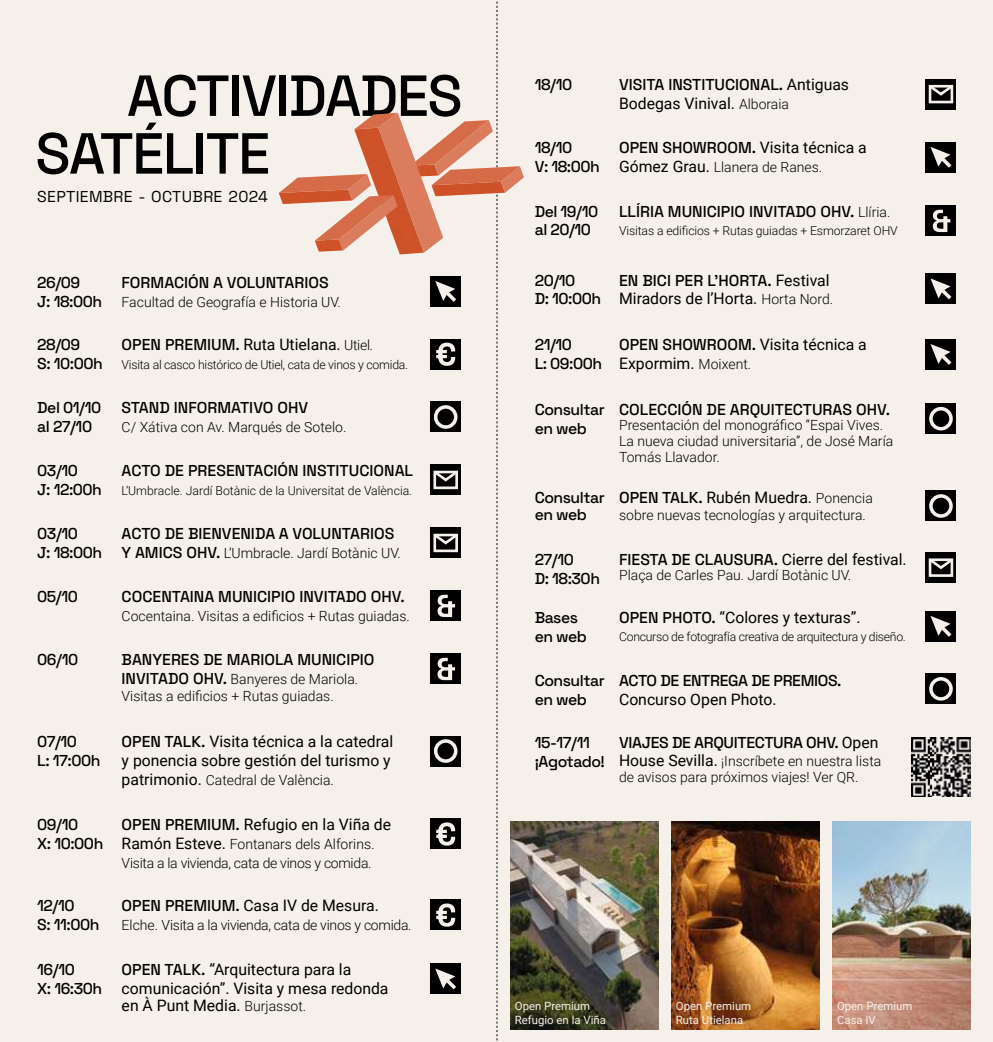
<style>
.page{position:relative;width:993px;height:1042px;background:#fff}
.page>*{position:absolute;margin:0;border:0;box-sizing:border-box;transform-origin:0 0}
.t1{font:300 57.75px "Space Grotesk";letter-spacing:-.03em;color:#000}
.t2{font:300 15.75px/18.9px "Space Grotesk";letter-spacing:-.01em;color:#000}
.t3{font:15.75px/18.9px "Roboto";color:#000}
.t4{font:300 15.75px/18.9px "Space Grotesk";letter-spacing:-.03em;color:#000}
.t5{font:300 15.75px "Space Grotesk";letter-spacing:.02em;color:#000}
.t6{font:300 14px/15.8px "Roboto";color:#000}
.t7{font:300 14px/18.9px "Roboto";letter-spacing:-.02em;color:#000}
.t8{font:300 12.25px "Roboto";letter-spacing:-.02em;color:#000}
.t9{font:300 12.25px "Roboto";color:#000}
.t10{font:11.38px/13.7px "Roboto";color:#f5f1ea}
.s1{font-family:"Space Grotesk";font-weight:300}
.s2{font-weight:300;font-size:14px}
.s3{font-family:"Space Grotesk";font-size:15.75px}
.s4{font-weight:400;font-size:15.75px}
.s5{font-family:"Roboto";font-weight:400}
.s6{font-family:"Roboto";font-size:14px}
</style>
<div class="page">
<div style="left:0;top:0;width:992px;height:1042px;background:#f5f1ea"></div>
<div style="left:925px;top:142px;width:30px;height:30px;background:#000"></div>
<svg style="left:930px;top:147px;width:21px;height:21px"></svg>
<div style="left:925px;top:339px;width:30px;height:30px;background:#000"></div>
<svg style="left:930px;top:344px;width:21px;height:21px"></svg>
<div style="left:925px;top:611px;width:30px;height:30px;background:#000"></div>
<svg style="left:930px;top:616px;width:21px;height:21px"></svg>
<div style="left:925px;top:206px;width:30px;height:30px;background:#000"></div>
<svg style="left:932px;top:210px;width:17px;height:22px"></svg>
<div style="left:925px;top:79px;width:30px;height:30px;background:#000"></div>
<div style="left:928px;top:85px;width:24px;height:18px;border:3px solid #f5f1ea"></div>
<svg style="left:928px;top:84px;width:26px;height:13px"></svg>
<img style="left:671px;top:822px;width:148px;height:207px">
<img style="left:832px;top:822px;width:138px;height:207px">
<img style="left:523px;top:822px;width:135px;height:207px">
<div style="left:925px;top:553px;width:30px;height:30px;background:#000"></div>
<div style="left:928px;top:558px;width:24px;height:19px;border:3px solid #f5f1ea"></div>
<svg style="left:928px;top:558px;width:26px;height:13px"></svg>
<div style="left:925px;top:674px;width:30px;height:30px;background:#000"></div>
<div style="left:928px;top:677px;width:24px;height:23px;border:4px solid #f5f1ea;border-radius:50%"></div>
<div style="left:925px;top:491px;width:30px;height:30px;background:#000"></div>
<div style="left:928px;top:494px;width:24px;height:24px;border:4px solid #f5f1ea;border-radius:50%"></div>
<div style="left:925px;top:404px;width:30px;height:30px;background:#000"></div>
<div style="left:928px;top:407px;width:24px;height:23px;border:4px solid #f5f1ea;border-radius:50%"></div>
<img style="left:911px;top:737px;width:59px;height:59px">
<svg style="left:279px;top:1px;width:244px;height:1040px"></svg>
<div style="left:925px;top:274px;width:30px;height:30px;background:#000"></div>
<svg style="left:930px;top:278px;width:21px;height:21px"></svg>
<h1 class="t1" style="left:127px;top:53px;width:337px">ACTIVIDADES</h1>
<h1 class="t1" style="left:35px;top:111px;width:236px">SATÉLITE</h1>
<p class="t5" style="left:37px;top:185px;width:232px">SEPTIEMBRE - OCTUBRE 2024</p>
<p class="t2" style="left:37px;top:272px;width:66px">26/09<br>J: 18:00h</p>
<p class="t2" style="left:122px;top:272px;width:208px">FORMACIÓN A VOLUNTARIOS</p>
<p class="t6" style="left:122px;top:293px;width:221px">Facultad de Geografía e Historia UV.</p>
<p class="t2" style="left:37px;top:334px;width:67px">28/09<br>S: 10:00h</p>
<p class="t3" style="left:122px;top:335px;width:253px"><span class="s1">OPEN PREMIUM.</span> Ruta Utielana. <span class="s2">Utiel.</span></p>
<p class="t8" style="left:122px;top:356px;width:288px">Visita al casco histórico de Utiel, cata de vinos y comida.</p>
<p class="t4" style="left:37px;top:397px;width:65px">Del 01/10 al 27/10</p>
<p class="t2" style="left:37px;top:460px;width:66px">03/10<br>J: 12:00h</p>
<p class="t2" style="left:37px;top:523px;width:66px">03/10<br>J: 18:00h</p>
<p class="t2" style="left:122px;top:397px;width:188px">STAND INFORMATIVO OHV</p>
<p class="t6" style="left:122px;top:419px;width:226px">C/ Xátiva con Av. Marqués de Sotelo.</p>
<p class="t2" style="left:122px;top:460px;width:293px">ACTO DE PRESENTACIÓN INSTITUCIONAL</p>
<p class="t9" style="left:122px;top:482px;width:292px">L’Umbracle. Jardí Botànic de la Universitat de València.</p>
<p class="t2" style="left:122px;top:523px;width:274px">ACTO DE BIENVENIDA A VOLUNTARIOS</p>
<p class="t6" style="left:122px;top:544px;width:281px"><span class="s3">Y AMICS OHV.</span> L’Umbracle. Jardí Botànic UV.</p>
<p class="t2" style="left:37px;top:586px;width:42px">05/10</p>
<p class="t2" style="left:37px;top:649px;width:42px">06/10</p>
<p class="t2" style="left:122px;top:586px;width:284px">COCENTAINA MUNICIPIO INVITADO OHV.</p>
<p class="t6" style="left:122px;top:607px;width:290px">Cocentaina. Visitas a edificios + Rutas guiadas.</p>
<p class="t2" style="left:122px;top:649px;width:254px">BANYERES DE MARIOLA MUNICIPIO</p>
<p class="t6" style="left:122px;top:669px;width:238px;line-height:17.5px"><span class="s3">INVITADO OHV.</span> Banyeres de Mariola.<br>Visitas a edificios + Rutas guiadas.</p>
<p class="t2" style="left:37px;top:731px;width:65px">07/10<br>L: 17:00h</p>
<p class="t3" style="left:122px;top:731px;width:273px"><span class="s1">OPEN TALK.</span> Visita técnica a la catedral y ponencia sobre gestión del turismo y</p>
<p class="t6" style="left:122px;top:771px;width:214px"><span class="s4">patrimonio.</span> Catedral de València.</p>
<p class="t2" style="left:37px;top:814px;width:68px">09/10<br>X: 10:00h</p>
<p class="t2" style="left:37px;top:895px;width:64px">12/10<br>S: 11:00h</p>
<p class="t3" style="left:122px;top:814px;width:271px"><span class="s1">OPEN PREMIUM.</span> Refugio en la Viña de</p>
<p class="t7" style="left:122px;top:834px;width:254px"><span class="s4">Ramón Esteve.</span> Fontanars dels Alforins.<br>Visita a la vivienda, cata de vinos y comida.</p>
<p class="t3" style="left:122px;top:895px;width:258px"><span class="s1">OPEN PREMIUM.</span> Casa IV de Mesura.</p>
<p class="t7" style="left:122px;top:915px;width:291px">Elche. Visita a la vivienda, cata de vinos y comida.</p>
<p class="t2" style="left:37px;top:959px;width:66px">16/10<br>X: 16:30h</p>
<p class="t3" style="left:122px;top:959px;width:268px;line-height:18.2px"><span class="s1">OPEN TALK.</span> “Arquitectura para la comunicación”. Visita y mesa redonda en À Punt Media. <span class="s2">Burjassot.</span></p>
<p class="t2" style="left:534px;top:75px;width:39px">18/10</p>
<p class="t2" style="left:619px;top:75px;width:231px">VISITA INSTITUCIONAL. <span class="s5">Antiguas</span></p>
<p class="t3" style="left:619px;top:94px;width:171px">Bodegas Vinival. <span class="s2">Alboraia</span></p>
<p class="t2" style="left:534px;top:138px;width:67px">18/10<br>V: 18:00h</p>
<p class="t3" style="left:619px;top:138px;width:249px"><span class="s1">OPEN SHOWROOM.</span> Visita técnica a</p>
<p class="t6" style="left:619px;top:159px;width:204px"><span class="s4">Gómez Grau.</span> Llanera de Ranes.</p>
<p class="t4" style="left:534px;top:201px;width:65px">Del 19/10 al 20/10</p>
<p class="t2" style="left:619px;top:201px;width:273px">LLÍRIA MUNICIPIO INVITADO OHV. <span class="s6">Llíria.</span></p>
<p class="t8" style="left:619px;top:222px;width:280px">Visitas a edificios + Rutas guiadas + Esmorzaret OHV</p>
<p class="t2" style="left:534px;top:270px;width:68px">20/10<br>D: 10:00h</p>
<p class="t2" style="left:619px;top:270px;width:212px">EN BICI PER L’HORTA. <span class="s5">Festival</span></p>
<p class="t3" style="left:619px;top:289px;width:215px">Miradors de l’Horta. <span class="s2">Horta Nord.</span></p>
<p class="t2" style="left:534px;top:335px;width:69px">21/10<br>L: 09:00h</p>
<p class="t4" style="left:534px;top:399px;width:72px">Consultar en web</p>
<p class="t4" style="left:534px;top:488px;width:72px;line-height:17.5px">Consultar en web</p>
<p class="t2" style="left:534px;top:549px;width:67px">27/10<br>D: 18:30h</p>
<p class="t4" style="left:534px;top:607px;width:54px">Bases en web</p>
<p class="t4" style="left:534px;top:670px;width:72px">Consultar en web</p>
<p class="t4" style="left:534px;top:732px;width:72px">15-17/11 ¡Agotado!</p>
<p class="t3" style="left:619px;top:335px;width:249px"><span class="s1">OPEN SHOWROOM.</span> Visita técnica a<br>Expormim. <span class="s2">Moixent.</span></p>
<p class="t2" style="left:619px;top:399px;width:272px">COLECCIÓN DE ARQUITECTURAS OHV.</p>
<p class="t6" style="left:619px;top:417px;width:275px">Presentación del monográfico “Espai Vives.<br>La nueva ciudad universitaria”, de José María<br>Tomás Llavador.</p>
<p class="t3" style="left:619px;top:487px;width:255px"><span class="s1">OPEN TALK.</span> Rubén Muedra. <span class="s2">Ponencia</span></p>
<p class="t6" style="left:619px;top:507px;width:248px">sobre nuevas tecnologías y arquitectura.</p>
<p class="t3" style="left:619px;top:549px;width:289px"><span class="s1">FIESTA DE CLAUSURA.</span> Cierre del festival.</p>
<p class="t6" style="left:619px;top:567px;width:234px">Plaça de Carles Pau. Jardí Botànic UV.</p>
<p class="t3" style="left:619px;top:607px;width:243px"><span class="s1">OPEN PHOTO.</span> “Colores y texturas”.</p>
<p class="t8" style="left:619px;top:628px;width:288px">Concurso de fotografía creativa de arquitectura y diseño.</p>
<p class="t2" style="left:619px;top:670px;width:224px">ACTO DE ENTREGA DE PREMIOS.</p>
<p class="t3" style="left:619px;top:689px;width:159px">Concurso Open Photo.</p>
<p class="t2" style="left:619px;top:732px;width:261px">VIAJES DE ARQUITECTURA OHV. <span class="s5">Open</span></p>
<p class="t6" style="left:619px;top:752px;width:264px"><span class="s4">House Sevilla.</span> ¡Inscríbete en nuestra lista de avisos para próximos viajes! Ver QR.</p>
<p class="t10" style="left:514px;top:999px;width:93px">Open Premium<br>Refugio en la Viña</p>
<p class="t10" style="left:675px;top:999px;width:77px">Open Premium<br>Ruta Utielana</p>
<p class="t10" style="left:836px;top:999px;width:77px">Open Premium<br>Casa IV</p>
</div>
